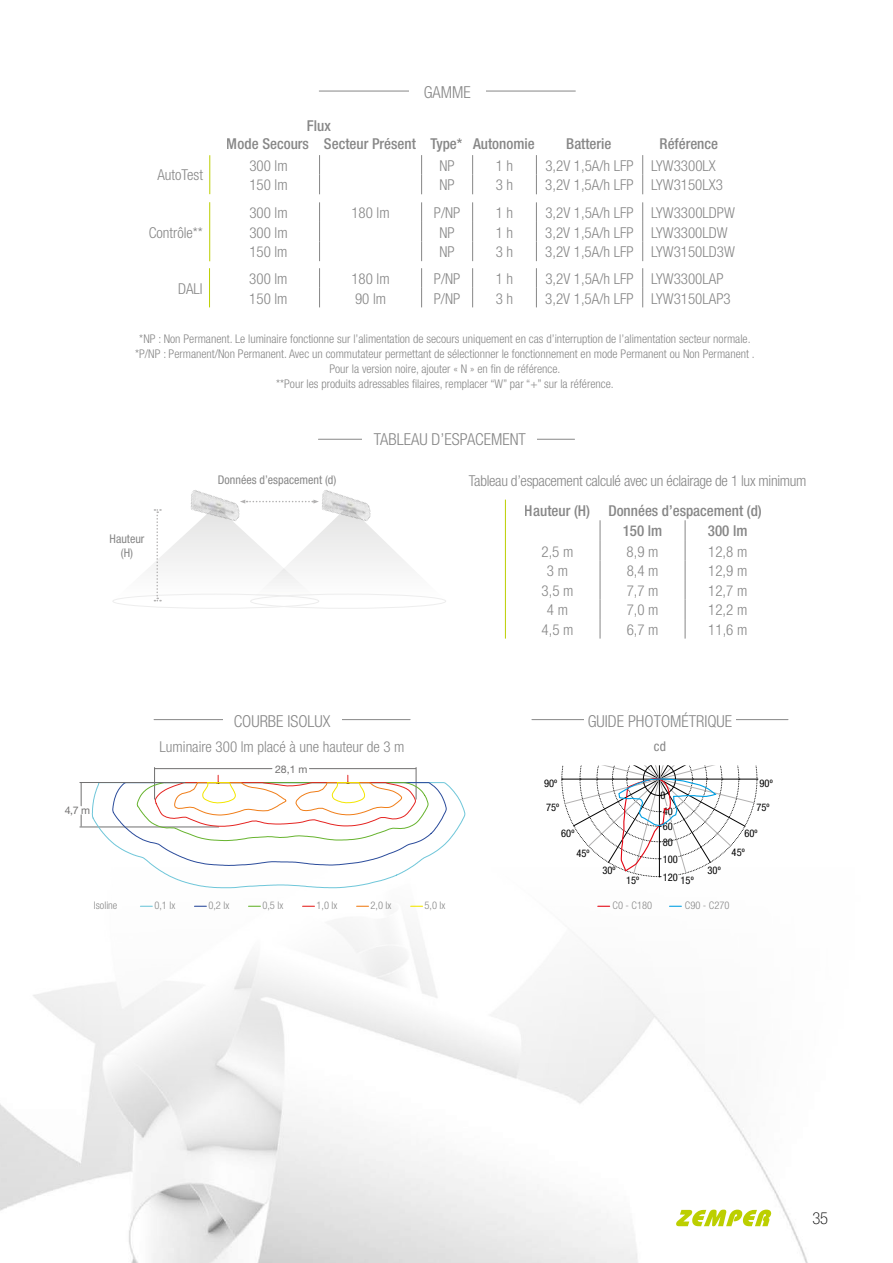
<style>
.page{position:relative;width:893px;height:1263px;background:#fff}
.page>*{position:absolute;margin:0;border:0;box-sizing:border-box;transform-origin:0 0}
.t1{font:300 condensed 16.5px "Helvetica Neue";color:#878787}
.t2{font:100 condensed 16.5px "Helvetica Neue LT Std";color:#000}
.t3{font:300 condensed 15px "Helvetica Neue";color:#878787}
.t4{font:500 condensed 15px/20.7px "Helvetica Neue";color:#878787;text-align:center}
.t5{font:300 condensed 15px "Helvetica Neue";letter-spacing:-.02em;color:#878787}
.t6{font:15px "Helvetica Neue LT 67 Md Cn";color:#878787}
.t7{font:13.5px "Helvetica Neue LT 57 Cn";color:#878787}
.t8{font:300 condensed 12px/15px "Helvetica Neue";color:#878787;text-align:center}
.t9{font:condensed 12px/14.4px "Helvetica Neue";color:#878787;text-align:center}
.t10{font:300 condensed 10.5px "Helvetica Neue";color:#878787}
.t11{font:condensed 10.5px/18.3px "Helvetica Neue";color:#000}
.t12{font:10.5px "Helvetica Neue LT 55 Rm";color:#706f6f}
</style>
<div class="page">
<img style="left:0;top:877px;width:808px;height:386px">
<hr style="left:319px;top:91px;width:256px;height:1px;background:#878787">
<div style="left:409px;top:85px;width:76px;height:17px;background:#fff"></div>
<hr style="left:210px;top:155px;width:1px;height:39px;background:#bccf00">
<svg style="left:319px;top:155px;width:1px;height:39px"></svg>
<svg style="left:421px;top:155px;width:1px;height:39px"></svg>
<svg style="left:472px;top:155px;width:1px;height:39px"></svg>
<svg style="left:536px;top:155px;width:1px;height:39px"></svg>
<svg style="left:642px;top:155px;width:1px;height:39px"></svg>
<hr style="left:209px;top:202px;width:1px;height:59px;background:#bccf00">
<svg style="left:319px;top:202px;width:1px;height:59px"></svg>
<svg style="left:421px;top:202px;width:1px;height:59px"></svg>
<svg style="left:472px;top:202px;width:1px;height:59px"></svg>
<svg style="left:536px;top:202px;width:1px;height:59px"></svg>
<svg style="left:642px;top:202px;width:1px;height:59px"></svg>
<hr style="left:209px;top:268px;width:1px;height:39px;background:#bccf00">
<svg style="left:319px;top:268px;width:1px;height:39px"></svg>
<svg style="left:421px;top:268px;width:1px;height:39px"></svg>
<svg style="left:472px;top:268px;width:1px;height:39px"></svg>
<svg style="left:536px;top:268px;width:1px;height:39px"></svg>
<svg style="left:642px;top:268px;width:1px;height:39px"></svg>
<div style="left:663px;top:873px;width:15px;height:8px;background:#fff"></div>
<svg style="left:561px;top:765px;width:197px;height:112px"></svg>
<hr style="left:532px;top:719px;width:256px;height:1px;background:#878787">
<div style="left:584px;top:714px;width:152px;height:17px;background:#fff"></div>
<hr style="left:154px;top:719px;width:256px;height:1px;background:#878787">
<div style="left:223px;top:714px;width:118px;height:17px;background:#fff"></div>
<img style="left:313px;top:490px;width:57px;height:19px">
<img style="left:191px;top:490px;width:55px;height:19px">
<div style="left:112px;top:594px;width:207px;height:15px;border:1px solid #ededed;border-radius:50%"></div>
<div style="left:250px;top:594px;width:196px;height:15px;border:1px solid #ededed;border-radius:50%"></div>
<svg style="left:240px;top:500px;width:79px;height:3px"></svg>
<svg style="left:113px;top:509px;width:333px;height:92px"></svg>
<svg style="left:140px;top:906px;width:12px;height:1px"></svg>
<svg style="left:194px;top:906px;width:12px;height:1px"></svg>
<svg style="left:411px;top:906px;width:12px;height:1px"></svg>
<svg style="left:598px;top:906px;width:12px;height:1px"></svg>
<svg style="left:669px;top:906px;width:12px;height:1px"></svg>
<hr style="left:309px;top:768px;width:107px;height:1px;background:#706f6f">
<hr style="left:155px;top:768px;width:117px;height:1px;background:#706f6f">
<hr style="left:416px;top:767px;width:1px;height:32px;background:#706f6f">
<hr style="left:154px;top:767px;width:1px;height:32px;background:#706f6f">
<svg style="left:81px;top:783px;width:1px;height:23px"></svg>
<hr style="left:80px;top:827px;width:139px;height:1px;background:#706f6f">
<svg style="left:92px;top:775px;width:374px;height:113px"></svg>
<hr style="left:80px;top:782px;width:105px;height:1px;background:#706f6f">
<hr style="left:318px;top:439px;width:257px;height:1px;background:#878787">
<div style="left:363px;top:432px;width:174px;height:13px;background:#fff"></div>
<hr style="left:505px;top:500px;width:1px;height:139px;background:#bccf00">
<svg style="left:600px;top:520px;width:1px;height:119px"></svg>
<svg style="left:685px;top:520px;width:1px;height:119px"></svg>
<p class="t6" style="left:307px;top:116px;width:25px">Flux</p>
<p class="t1" style="left:424px;top:83px;width:49px">GAMME</p>
<p class="t3" style="left:157px;top:166px;width:47px">AutoTest</p>
<p class="t3" style="left:149px;top:224px;width:56px">Contrôle**</p>
<p class="t3" style="left:178px;top:280px;width:26px">DALI</p>
<p class="t4" style="left:227px;top:133px;width:309px">Mode Secours Secteur Présent Type* Autonomie</p>
<p class="t4" style="left:566px;top:133px;width:47px">Batterie</p>
<p class="t4" style="left:660px;top:133px;width:60px">Référence</p>
<p class="t3" style="left:249px;top:157px;width:40px">300 lm</p>
<p class="t3" style="left:439px;top:157px;width:17px">NP</p>
<p class="t3" style="left:496px;top:157px;width:19px">1 h</p>
<p class="t3" style="left:545px;top:157px;width:172px">3,2V 1,5A/h LFP LYW3300LX</p>
<p class="t3" style="left:249px;top:177px;width:40px">150 lm</p>
<p class="t3" style="left:439px;top:177px;width:17px">NP</p>
<p class="t3" style="left:496px;top:177px;width:19px">3 h</p>
<p class="t3" style="left:545px;top:177px;width:179px">3,2V 1,5A/h LFP LYW3150LX3</p>
<p class="t3" style="left:249px;top:204px;width:40px">300 lm</p>
<p class="t3" style="left:351px;top:204px;width:40px">180 lm</p>
<p class="t3" style="left:434px;top:204px;width:28px">P/NP</p>
<p class="t3" style="left:496px;top:204px;width:19px">1 h</p>
<p class="t3" style="left:545px;top:204px;width:191px">3,2V 1,5A/h LFP LYW3300LDPW</p>
<p class="t3" style="left:249px;top:224px;width:40px">300 lm</p>
<p class="t3" style="left:439px;top:224px;width:17px">NP</p>
<p class="t3" style="left:496px;top:224px;width:19px">1 h</p>
<p class="t3" style="left:545px;top:224px;width:184px">3,2V 1,5A/h LFP LYW3300LDW</p>
<p class="t3" style="left:249px;top:243px;width:40px">150 lm</p>
<p class="t3" style="left:439px;top:243px;width:17px">NP</p>
<p class="t3" style="left:496px;top:243px;width:19px">3 h</p>
<p class="t3" style="left:545px;top:243px;width:191px">3,2V 1,5A/h LFP LYW3150LD3W</p>
<p class="t3" style="left:249px;top:270px;width:40px">300 lm</p>
<p class="t3" style="left:351px;top:270px;width:40px">180 lm</p>
<p class="t3" style="left:434px;top:270px;width:28px">P/NP</p>
<p class="t3" style="left:496px;top:270px;width:19px">1 h</p>
<p class="t3" style="left:545px;top:270px;width:180px">3,2V 1,5A/h LFP LYW3300LAP</p>
<p class="t3" style="left:249px;top:290px;width:40px">150 lm</p>
<p class="t3" style="left:355px;top:290px;width:33px">90 lm</p>
<p class="t3" style="left:434px;top:290px;width:28px">P/NP</p>
<p class="t3" style="left:496px;top:290px;width:19px">3 h</p>
<p class="t3" style="left:545px;top:290px;width:187px">3,2V 1,5A/h LFP LYW3150LAP3</p>
<p class="t8" style="left:135px;top:332px;width:621px">*NP : Non Permanent. Le luminaire fonctionne sur l’alimentation de secours uniquement en cas d’interruption de l’alimentation secteur normale. *P/NP : Permanent/Non Permanent. Avec un commutateur permettant de sélectionner le fonctionnement en mode Permanent ou Non Permanent .<br>Pour la version noire, ajouter « N » en fin de référence.<br>**Pour les produits adressables filaires, remplacer “W” par “+” sur la référence.</p>
<p class="t9" style="left:110px;top:531px;width:36px">Hauteur (H)</p>
<p class="t9" style="left:218px;top:473px;width:120px">Données d’espacement (d)</p>
<p class="t1" style="left:374px;top:430px;width:154px">TABLEAU D’ESPACEMENT</p>
<p class="t5" style="left:469px;top:472px;width:339px">Tableau d’espacement calculé avec un éclairage de 1 lux minimum</p>
<p class="t4" style="left:525px;top:500px;width:238px">Hauteur (H) Données d’espacement (d)<br>150 lm</p>
<p class="t4" style="left:708px;top:521px;width:41px">300 lm</p>
<p class="t3" style="left:541px;top:543px;width:33px">2,5 m</p>
<p class="t3" style="left:627px;top:543px;width:33px">8,9 m</p>
<p class="t3" style="left:708px;top:543px;width:41px">12,8 m</p>
<p class="t3" style="left:547px;top:562px;width:23px">3 m</p>
<p class="t3" style="left:627px;top:562px;width:33px">8,4 m</p>
<p class="t3" style="left:708px;top:562px;width:41px">12,9 m</p>
<p class="t3" style="left:541px;top:582px;width:33px">3,5 m</p>
<p class="t3" style="left:627px;top:582px;width:33px">7,7 m</p>
<p class="t3" style="left:708px;top:582px;width:41px">12,7 m</p>
<p class="t3" style="left:547px;top:601px;width:23px">4 m</p>
<p class="t3" style="left:627px;top:601px;width:33px">7,0 m</p>
<p class="t3" style="left:708px;top:601px;width:41px">12,2 m</p>
<p class="t3" style="left:542px;top:621px;width:33px">4,5 m</p>
<p class="t3" style="left:627px;top:621px;width:33px">6,7 m</p>
<p class="t3" style="left:708px;top:621px;width:41px">11,6 m</p>
<p class="t12" style="left:65px;top:803px;width:27px">4,7 m</p>
<p class="t1" style="left:234px;top:711px;width:98px">COURBE ISOLUX</p>
<p class="t3" style="left:160px;top:738px;width:247px">Luminaire 300 lm placé à une hauteur de 3 m</p>
<p class="t12" style="left:275px;top:762px;width:34px">28,1 m</p>
<p class="t1" style="left:588px;top:711px;width:146px">GUIDE PHOTOMÉTRIQUE</p>
<p class="t7" style="left:654px;top:738px;width:14px">cd</p>
<p class="t11" style="left:544px;top:774px;width:15px">90º</p>
<p class="t11" style="left:760px;top:774px;width:15px">90º</p>
<p class="t11" style="left:660px;top:786px;width:7px">0</p>
<p class="t11" style="left:663px;top:833px;width:12px">80</p>
<p class="t11" style="left:576px;top:844px;width:15px">45º</p>
<p class="t11" style="left:732px;top:843px;width:15px">45º</p>
<p class="t11" style="left:546px;top:798px;width:15px">75º</p>
<p class="t11" style="left:756px;top:798px;width:15px">75º</p>
<p class="t11" style="left:663px;top:803px;width:12px;line-height:15.5px">40<br>60</p>
<p class="t11" style="left:561px;top:824px;width:15px">60º</p>
<p class="t11" style="left:744px;top:824px;width:15px">60º</p>
<p class="t11" style="left:663px;top:850px;width:17px">100<br>120</p>
<p class="t11" style="left:602px;top:861px;width:15px">30º</p>
<p class="t11" style="left:708px;top:861px;width:15px">30º</p>
<p class="t11" style="left:626px;top:871px;width:15px">15º</p>
<p class="t11" style="left:681px;top:871px;width:15px">15º</p>
<p class="t10" style="left:94px;top:899px;width:25px">Isoline</p>
<p class="t10" style="left:154px;top:899px;width:22px">0,1 lx</p>
<p class="t10" style="left:208px;top:899px;width:22px">0,2 lx</p>
<p class="t10" style="left:262px;top:899px;width:22px">0,5 lx</p>
<p class="t10" style="left:316px;top:899px;width:22px">1,0 lx</p>
<p class="t10" style="left:370px;top:899px;width:22px">2,0 lx</p>
<p class="t10" style="left:424px;top:899px;width:22px">5,0 lx</p>
<p class="t10" style="left:612px;top:899px;width:41px">C0 - C180</p>
<p class="t10" style="left:685px;top:899px;width:46px">C90 - C270</p>
<p class="t2" style="left:812px;top:1209px;width:17px">35</p>
</div>
